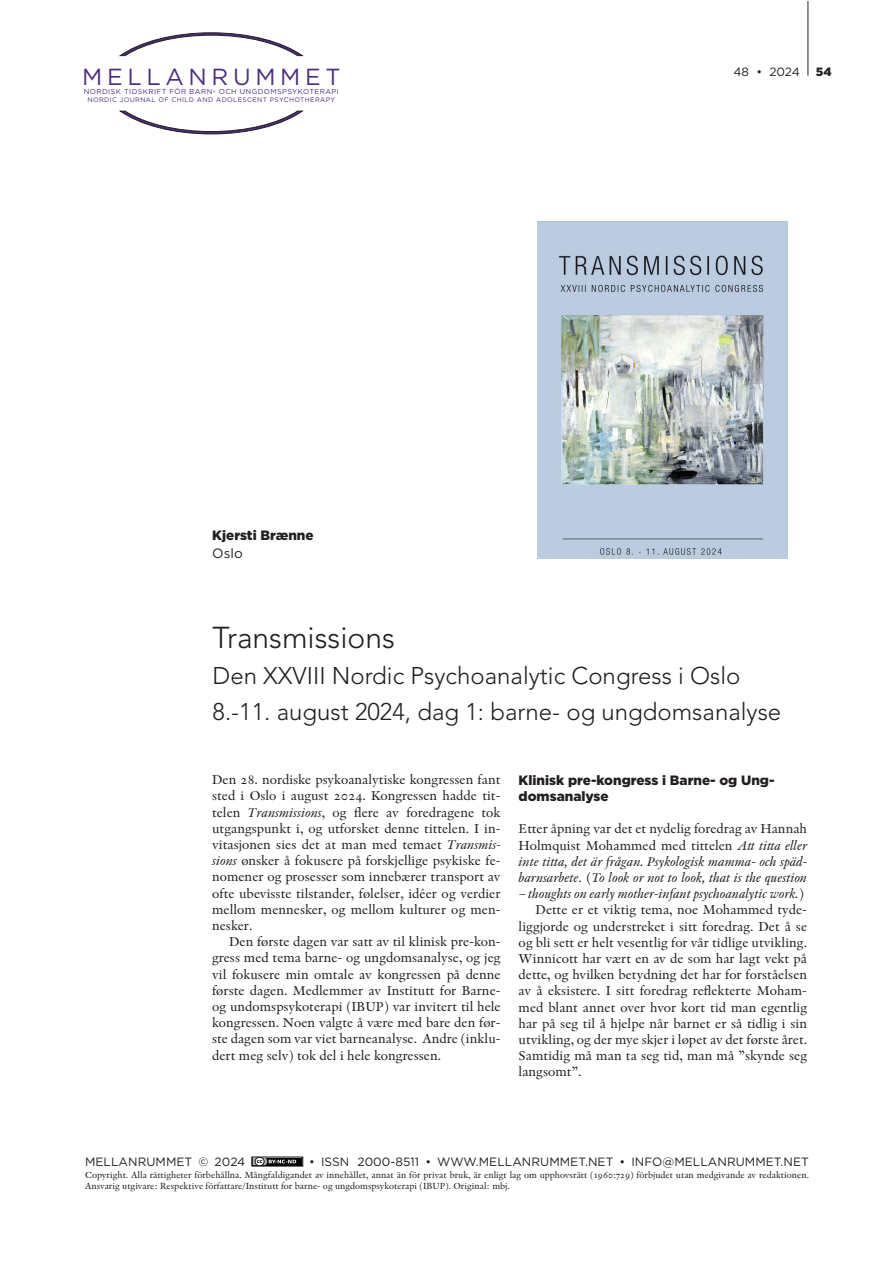
<style>
.page{position:relative;width:893px;height:1263px;background:#fff}
.page>*{position:absolute;margin:0;border:0;box-sizing:border-box;transform-origin:0 0}
.Rubrik1{font:300 30px "Avenir LT Pro";color:#231f20}
.Rubrik1-2{font:300 24px/36px "Avenir LT Pro";color:#231f20}
.t1{font:23.25px "Gotham";letter-spacing:.2em;color:#4d2d7d}
.Bröd-2{font:13.5px/16.2px "Indigo Regular Os F";color:#231f20;text-align:justify}
.Bröd-1{font:13.5px/16.2px "Indigo Regular Os F";color:#231f20;text-align:justify}
.Bröd-1-2{font:13.5px/16.2px "Indigo Italic Os F";color:#231f20;text-align:justify}
.Rubrik2{font:900 13.5px/16.2px "Gotham";color:#231f20}
.Författare{font:900 13.5px "Gotham";color:#231f20}
.Ingress{font:13.5px "Gotham";color:#231f20}
.t2{font:12px "Gotham";letter-spacing:.005em;color:#231f20}
.t3{font:900 12px "Gotham";color:#231f20}
.t4{font:9.3px/11.1px "Indigo Regular Os F";color:#231f20}
.t5{font:7.2px "Gotham";letter-spacing:.06em;color:#4d2d7d}
.t6{font:6.6px "Gotham";letter-spacing:.06em;color:#4d2d7d}
.s1{font-family:"Indigo Italic Os F"}
.s2{font-family:"Indigo Regular Os F"}
</style>
<div class="page">
<hr style="left:808px;top:1px;width:1px;height:75px;background:#231f20">
<div style="left:251px;top:1157px;width:52px;height:9px;border:1px solid #040503"></div>
<div style="left:253px;top:1158px;width:49px;height:7px;background:#040503"></div>
<svg style="left:251px;top:1157px;width:45px;height:10px"></svg>
<svg style="left:119px;top:32px;width:184px;height:102px"></svg>
<img style="left:538px;top:221px;width:250px;height:337px">
<h3 class="t1" style="left:82px;top:62px;width:260px">MELLANRUMMET</h3>
<p class="t5" style="left:84px;top:87px;width:257px">NORDISK TIDSKRIFT FÖR BARN- OCH UNGDOMSPSYKOTERAPI</p>
<p class="t6" style="left:87px;top:96px;width:249px">NORDIC JOURNAL OF CHILD AND ADOLESCENT PSYCHOTHERAPY</p>
<p class="Författare" style="left:212px;top:527px;width:103px">Kjersti Brænne</p>
<p class="Ingress" style="left:212px;top:545px;width:32px">Oslo</p>
<p class="t2" style="left:734px;top:64px;width:68px">48 • 2024</p>
<p class="t3" style="left:816px;top:64px;width:17px">54</p>
<p class="Rubrik1" style="left:213px;top:620px;width:184px">Transmissions</p>
<p class="Rubrik1-2" style="left:213px;top:658px;width:570px">Den XXVIII Nordic Psychoanalytic Congress i Oslo<br>8.-11. august 2024, dag 1: barne- og ungdomsanalyse</p>
<p class="Bröd-1" style="left:212px;top:771px;width:290px">Den 28. nordiske psykoanalytiske kongressen fant sted i Oslo i august 2024. Kongressen hadde tit&shy;telen <span class="s1">Transmissions</span>, og flere av foredragene tok utgangspunkt i, og utforsket denne tittelen. I in&shy;vitasjonen sies det at man med temaet <span class="s1">Transmis&shy;sions</span> ønsker å fokusere på forskjellige psykiske fe&shy;nomener og prosesser som innebærer transport av ofte ubevisste tilstander, følelser, idéer og verdier mellom mennesker, og mellom kulturer og men&shy;nesker.</p>
<p class="Bröd-2" style="left:212px;top:933px;width:290px;text-indent:17px">Den første dagen var satt av til klinisk pre-kon&shy;gress med tema barne- og ungdomsanalyse, og jeg vil fokusere min omtale av kongressen på denne første dagen. Medlemmer av Institutt for Barne&shy;og undomspsykoterapi (IBUP) var invitert til hele kongressen. Noen valgte å være med bare den før&shy;ste dagen som var viet barneanalyse. Andre (inklu&shy;dert meg selv) tok del i hele kongressen.</p>
<p class="Rubrik2" style="left:519px;top:772px;width:257px">Klinisk pre-kongress i Barne- og Ung&shy;domsanalyse</p>
<p class="Bröd-1-2" style="left:519px;top:821px;width:290px"><span class="s2">Etter åpning var det et nydelig foredrag av Hannah Holmquist Mohammed med tittelen</span> Att titta eller inte titta, det är frågan. Psykologisk mamma- och späd&shy;barnsarbete<span class="s2">. (</span>To look or not to look, that is the question</p>
<p class="Bröd-1-2" style="left:519px;top:885px;width:287px">– thoughts on early mother-infant psychoanalytic work.<span class="s2">)</span></p>
<p class="Bröd-2" style="left:519px;top:902px;width:290px;text-indent:17px">Dette er et viktig tema, noe Mohammed tyde&shy;liggjorde og understreket i sitt foredrag. Det å se og bli sett er helt vesentlig for vår tidlige utvikling.<br>Winnicott har vært en av de som har lagt vekt på dette, og hvilken betydning det har for forståelsen av å eksistere. I sitt foredrag reflekterte Moham&shy;med blant annet over hvor kort tid man egentlig har på seg til å hjelpe når barnet er så tidlig i sin utvikling, og der mye skjer i løpet av det første året.<br>Samtidig må man ta seg tid, man må ”skynde seg langsomt”.</p>
<p class="t2" style="left:85px;top:1155px;width:162px">MELLANRUMMET © 2024</p>
<p class="t2" style="left:309px;top:1155px;width:501px">• ISSN 2000-8511 • WWW.MELLANRUMMET.NET • INFO@MELLANRUMMET.NET</p>
<p class="t4" style="left:85px;top:1169px;width:725px">Copyright. Alla rättigheter förbehållna. Mångfaldigandet av innehållet, annat än för privat bruk, är enligt lag om upphovsrätt (1960:729) förbjudet utan medgivande av redaktionen.<br>Ansvarig utgivare: Respektive författare/Institutt for barne- og ungdomspsykoterapi (IBUP). Original: mbj.</p>
</div>
